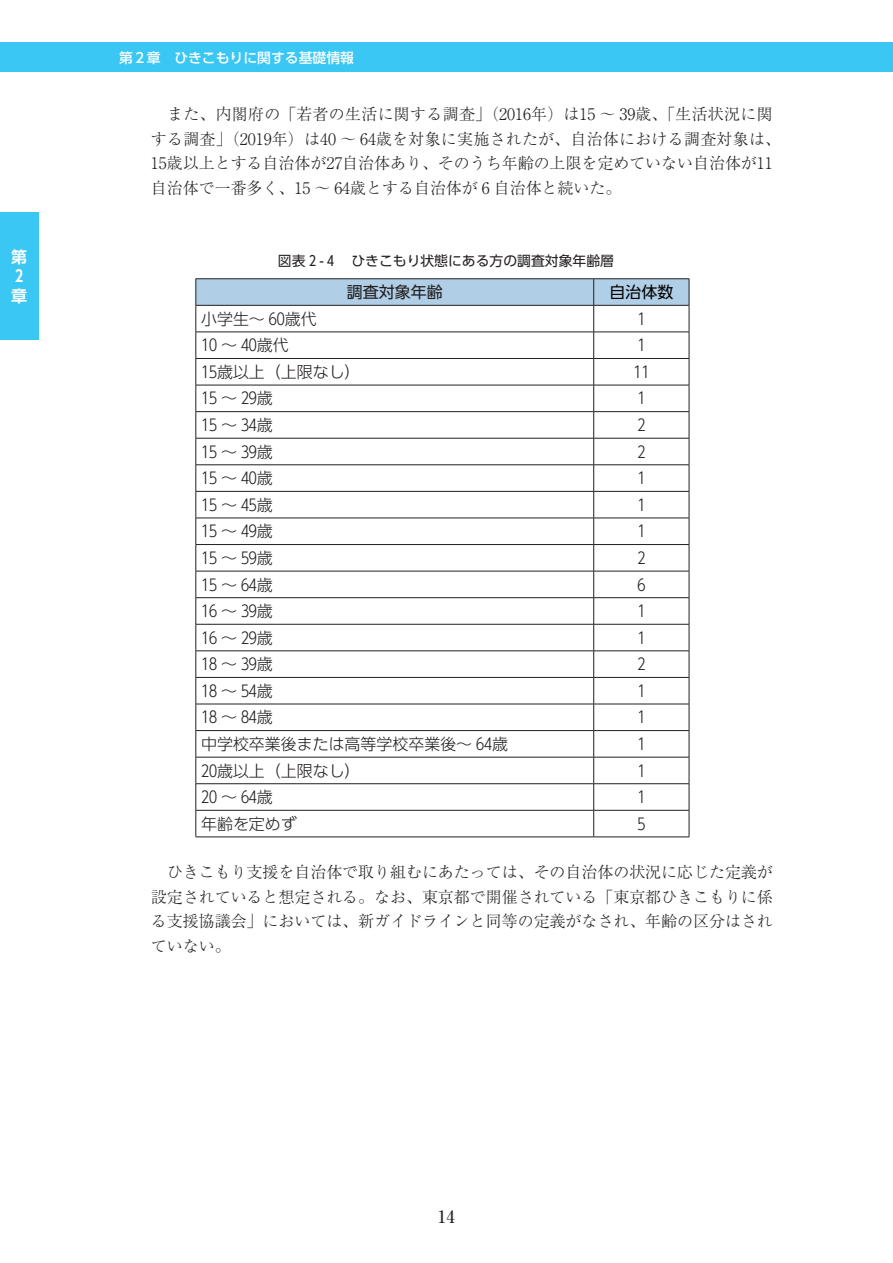
<style>
.page{position:relative;width:893px;height:1263px;background:#fff}
.page>*{position:absolute;margin:0;border:0;box-sizing:border-box;transform-origin:0 0}
.t1{font:500 16.95px "Ryumin Pr 6 N";color:#231f20}
.t2{font:300 15.9px/24.5px "Ryumin Pr 6 N";color:#231f20}
.t3{font:300 15.9px "UD Shin Go Pr 6 N";color:#231f20}
.t4{font:15.9px "UD Shin Go Pr 6 N";color:#231f20}
.t5{font:15.9px "UD Shin Go Pr 6 N";color:#030303}
.t6{font:700 15.9px/20px "UD Shin Go Pr 6 N De";color:#fff}
.t7{font:13.8px "UD Shin Go Pr 6 N";color:#231f20}
.t8{font:500 13.8px "UD Shin Go Pr 6 N";color:#fff}
</style>
<div class="page">
<div style="left:0;top:43px;width:893px;height:29px;background:#3bc7f4"></div>
<div style="left:0;top:213px;width:38px;height:127px;background:#3bc7f4"></div>
<hr style="left:196px;top:278px;width:398px;height:1px;background:#231f20">
<hr style="left:594px;top:278px;width:95px;height:1px;background:#231f20">
<svg style="left:196px;top:279px;width:494px;height:558px"></svg>
<hr style="left:196px;top:837px;width:398px;height:1px;background:#231f20">
<hr style="left:594px;top:837px;width:95px;height:1px;background:#231f20">
<p class="t6" style="left:11px;top:246px;width:17px">第<br>２章</p>
<p class="t8" style="left:119px;top:47px;width:236px">第２章　ひきこもりに関する基礎情報</p>
<p class="t2" style="left:151px;top:101px;width:631px">　また、内閣府の「若者の生活に関する調査」（2016年）は15 ～ 39歳、「生活状況に関する調査」（2019年）は40 ～ 64歳を対象に実施されたが、自治体における調査対象は、15歳以上とする自治体が27自治体あり、そのうち年齢の上限を定めていない自治体が11自治体で一番多く、15 ～ 64歳とする自治体が６自治体と続いた。</p>
<p class="t7" style="left:278px;top:250px;width:338px">図表２ - ４　ひきこもり状態にある方の調査対象年齢層</p>
<p class="t4" style="left:347px;top:279px;width:97px">調査対象年齢</p>
<p class="t5" style="left:609px;top:279px;width:65px">自治体数</p>
<p class="t3" style="left:201px;top:306px;width:117px">小学生～ 60歳代</p>
<p class="t3" style="left:637px;top:306px;width:9px">1</p>
<p class="t3" style="left:201px;top:332px;width:89px">10 ～ 40歳代</p>
<p class="t3" style="left:637px;top:332px;width:9px">1</p>
<p class="t3" style="left:201px;top:359px;width:161px">15歳以上（上限なし）</p>
<p class="t3" style="left:633px;top:359px;width:17px">11</p>
<p class="t3" style="left:201px;top:385px;width:73px">15 ～ 29歳</p>
<p class="t3" style="left:637px;top:385px;width:9px">1</p>
<p class="t3" style="left:201px;top:412px;width:73px">15 ～ 34歳</p>
<p class="t3" style="left:637px;top:412px;width:9px">2</p>
<p class="t3" style="left:201px;top:439px;width:73px">15 ～ 39歳</p>
<p class="t3" style="left:637px;top:439px;width:9px">2</p>
<p class="t3" style="left:201px;top:465px;width:73px">15 ～ 40歳</p>
<p class="t3" style="left:637px;top:465px;width:9px">1</p>
<p class="t3" style="left:201px;top:492px;width:73px">15 ～ 45歳</p>
<p class="t3" style="left:637px;top:492px;width:9px">1</p>
<p class="t3" style="left:201px;top:518px;width:73px">15 ～ 49歳</p>
<p class="t3" style="left:637px;top:518px;width:9px">1</p>
<p class="t3" style="left:201px;top:545px;width:73px">15 ～ 59歳</p>
<p class="t3" style="left:637px;top:545px;width:9px">2</p>
<p class="t3" style="left:201px;top:572px;width:73px">15 ～ 64歳</p>
<p class="t3" style="left:637px;top:572px;width:9px">6</p>
<p class="t3" style="left:201px;top:598px;width:73px">16 ～ 39歳</p>
<p class="t3" style="left:637px;top:598px;width:9px">1</p>
<p class="t3" style="left:201px;top:625px;width:73px">16 ～ 29歳</p>
<p class="t3" style="left:637px;top:625px;width:9px">1</p>
<p class="t3" style="left:201px;top:651px;width:73px">18 ～ 39歳</p>
<p class="t3" style="left:637px;top:651px;width:9px">2</p>
<p class="t3" style="left:201px;top:678px;width:73px">18 ～ 54歳</p>
<p class="t3" style="left:637px;top:678px;width:9px">1</p>
<p class="t3" style="left:201px;top:704px;width:73px">18 ～ 84歳</p>
<p class="t3" style="left:637px;top:704px;width:9px">1</p>
<p class="t3" style="left:201px;top:731px;width:308px">中学校卒業後または高等学校卒業後～ 64歳</p>
<p class="t3" style="left:637px;top:731px;width:9px">1</p>
<p class="t3" style="left:201px;top:758px;width:161px">20歳以上（上限なし）</p>
<p class="t3" style="left:637px;top:758px;width:9px">1</p>
<p class="t3" style="left:201px;top:784px;width:73px">20 ～ 64歳</p>
<p class="t3" style="left:637px;top:784px;width:9px">1</p>
<p class="t3" style="left:201px;top:811px;width:97px">年齢を定めず</p>
<p class="t3" style="left:637px;top:811px;width:8px">5</p>
<p class="t2" style="left:151px;top:859px;width:623px;text-align:justify">　ひきこもり支援を自治体で取り組むにあたっては、その自治体の状況に応じた定義が設定されていると想定される。なお、東京都で開催されている「東京都ひきこもりに係る支援協議会」においては、新ガイドラインと同等の定義がなされ、年齢の区分はされていない。</p>
<p class="t1" style="left:438px;top:1203px;width:19px">14</p>
</div>
